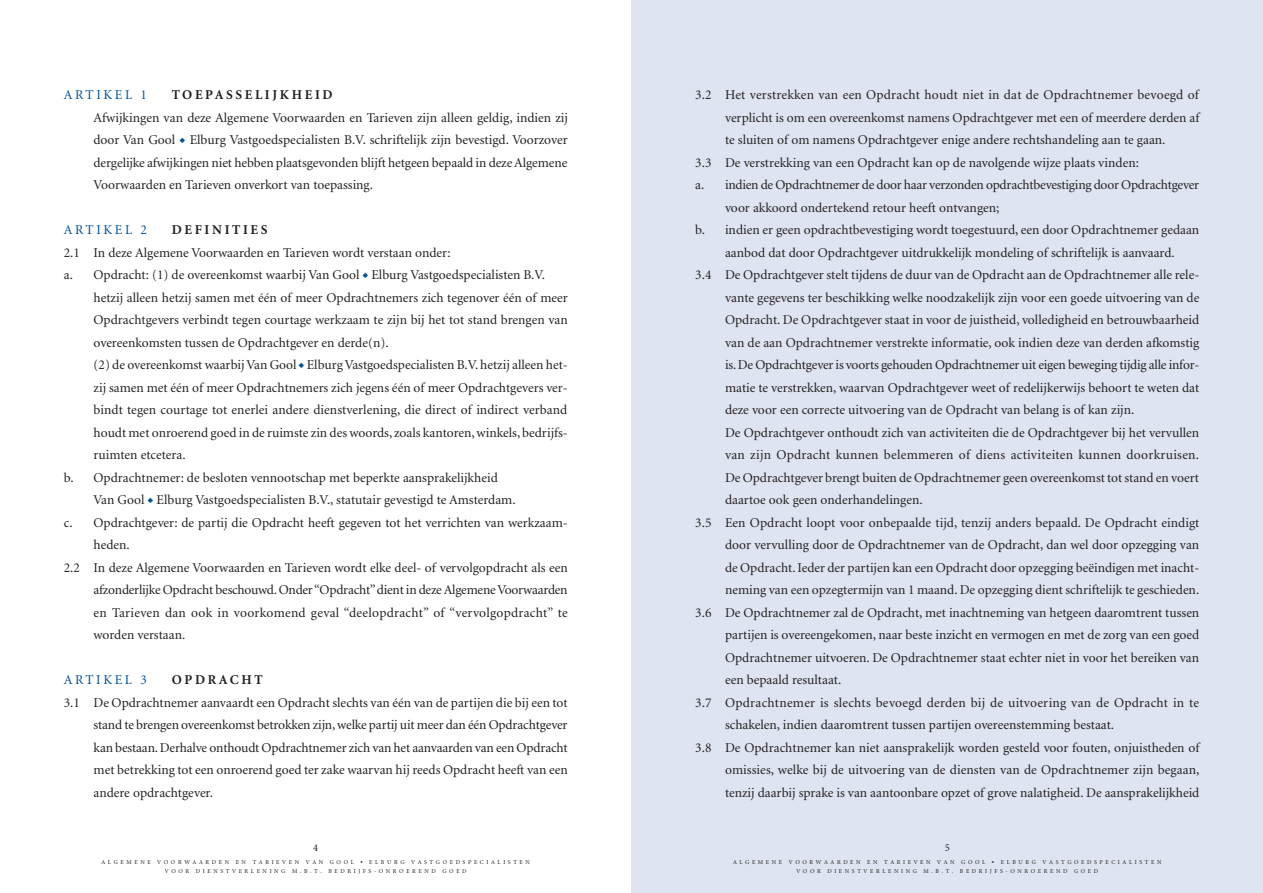
<style>
.page{position:relative;width:1263px;height:893px;background:#fff}
.page>*{position:absolute;margin:0;border:0;box-sizing:border-box;transform-origin:0 0}
.t1{font:13.5px/22.5px "Minion";color:#231f20;text-align:justify}
.t2{font:13.5px "Minion";letter-spacing:.02em;color:#231f20}
.t3{font:700 13.5px "Minion";letter-spacing:.195em;color:#231f20}
.t4{font:13.5px "Minion";letter-spacing:.19em;color:#01529a}
.t5{font:10.5px "Minion";color:#231f20}
.t6{font:6px/9.1px "Minion";letter-spacing:.43em;color:#231f20;text-align:center}
.s1{color:#01529a}
</style>
<div class="page">
<div style="left:631px;top:0;width:632px;height:893px;background:#dee4f1"></div>
<p class="t4" style="left:64px;top:89px;width:85px">ARTIKEL 1</p>
<p class="t3" style="left:172px;top:89px;width:162px">TOEPASSELIJKHEID</p>
<p class="t1" style="left:94px;top:107px;width:476px">Afwijkingen van deze Algemene Voorwaarden en Tarieven zijn alleen geldig, indien zij door Van Gool <span class="s1">◆</span> Elburg Vastgoedspecialisten B.V. schriftelijk zijn bevestigd. Voorzover dergelijke afwijkingen niet hebben plaatsgevonden blijft hetgeen bepaald in deze Algemene Voorwaarden en Tarieven onverkort van toepassing.</p>
<p class="t4" style="left:64px;top:224px;width:85px">ARTIKEL 2</p>
<p class="t3" style="left:172px;top:224px;width:97px">DEFINITIES</p>
<p class="t1" style="left:64px;top:242px;width:388px">2.1 In deze Algemene Voorwaarden en Tarieven wordt verstaan onder:</p>
<p class="t1" style="left:64px;top:265px;width:483px">a. Opdracht: (1) de overeenkomst waarbij Van Gool <span class="s1">◆</span> Elburg Vastgoedspecialisten B.V.</p>
<p class="t1" style="left:94px;top:287px;width:476px">hetzij alleen hetzij samen met één of meer Opdrachtnemers zich tegenover één of meer</p>
<p class="t1" style="left:94px;top:310px;width:476px">Opdrachtgevers verbindt tegen courtage werkzaam te zijn bij het tot stand brengen van</p>
<p class="t1" style="left:94px;top:332px;width:297px">overeenkomsten tussen de Opdrachtgever en derde(n).</p>
<p class="t1" style="left:94px;top:355px;width:476px">(2) de overeenkomst waarbij Van Gool <span class="s1">◆</span> Elburg Vastgoedspecialisten B.V. hetzij alleen het-</p>
<p class="t1" style="left:94px;top:377px;width:476px">zij samen met één of meer Opdrachtnemers zich jegens één of meer Opdrachtgevers ver-</p>
<p class="t1" style="left:94px;top:400px;width:475px">bindt tegen courtage tot enerlei andere dienstverlening, die direct of indirect verband</p>
<p class="t1" style="left:94px;top:422px;width:476px">houdt met onroerend goed in de ruimste zin des woords, zoals kantoren, winkels, bedrijfs-</p>
<p class="t1" style="left:94px;top:445px;width:94px">ruimten etcetera.</p>
<p class="t1" style="left:64px;top:467px;width:435px">b. Opdrachtnemer: de besloten vennootschap met beperkte aansprakelijkheid</p>
<p class="t1" style="left:94px;top:490px;width:424px">Van Gool <span class="s1">◆</span> Elburg Vastgoedspecialisten B.V., statutair gevestigd te Amsterdam.</p>
<p class="t1" style="left:64px;top:512px;width:505px">c. Opdrachtgever: de partij die Opdracht heeft gegeven tot het verrichten van werkzaam-</p>
<p class="t1" style="left:94px;top:535px;width:38px">heden.</p>
<p class="t1" style="left:64px;top:557px;width:505px">2.2 In deze Algemene Voorwaarden en Tarieven wordt elke deel- of vervolgopdracht als een</p>
<p class="t1" style="left:94px;top:580px;width:476px">afzonderlijke Opdracht beschouwd. Onder “Opdracht”dient in deze Algemene Voorwaarden</p>
<p class="t2" style="left:94px;top:607px;width:476px">en Tarieven dan ook in voorkomend geval “deelopdracht” of “vervolgopdracht” te</p>
<p class="t1" style="left:94px;top:625px;width:93px">worden verstaan.</p>
<p class="t4" style="left:64px;top:674px;width:85px">ARTIKEL 3</p>
<p class="t3" style="left:172px;top:674px;width:92px">OPDRACHT</p>
<p class="t1" style="left:94px;top:692px;width:476px;text-indent:-30px">3.1 De Opdrachtnemer aanvaardt een Opdracht slechts van één van de partijen die bij een tot stand te brengen overeenkomst betrokken zijn, welke partij uit meer dan één Opdrachtgever kan bestaan. Derhalve onthoudt Opdrachtnemer zich van het aanvaarden van een Opdracht met betrekking tot een onroerend goed ter zake waarvan hij reeds Opdracht heeft van een andere opdrachtgever.</p>
<p class="t1" style="left:695px;top:85px;width:505px">3.2 Het verstrekken van een Opdracht houdt niet in dat de Opdrachtnemer bevoegd of</p>
<p class="t1" style="left:725px;top:107px;width:476px">verplicht is om een overeenkomst namens Opdrachtgever met een of meerdere derden af</p>
<p class="t1" style="left:725px;top:130px;width:442px">te sluiten of om namens Opdrachtgever enige andere rechtshandeling aan te gaan.</p>
<p class="t1" style="left:695px;top:152px;width:445px">3.3 De verstrekking van een Opdracht kan op de navolgende wijze plaats vinden:</p>
<p class="t1" style="left:695px;top:175px;width:505px">a. indien de Opdrachtnemer de door haar verzonden opdrachtbevestiging door Opdrachtgever</p>
<p class="t1" style="left:725px;top:197px;width:276px">voor akkoord ondertekend retour heeft ontvangen;</p>
<p class="t1" style="left:695px;top:220px;width:505px">b. indien er geen opdrachtbevestiging wordt toegestuurd, een door Opdrachtnemer gedaan</p>
<p class="t1" style="left:725px;top:242px;width:451px">aanbod dat door Opdrachtgever uitdrukkelijk mondeling of schriftelijk is aanvaard.</p>
<p class="t1" style="left:695px;top:265px;width:505px">3.4 De Opdrachtgever stelt tijdens de duur van de Opdracht aan de Opdrachtnemer alle rele-</p>
<p class="t1" style="left:725px;top:287px;width:476px">vante gegevens ter beschikking welke noodzakelijk zijn voor een goede uitvoering van de</p>
<p class="t1" style="left:725px;top:310px;width:476px">Opdracht. De Opdrachtgever staat in voor de juistheid, volledigheid en betrouwbaarheid</p>
<p class="t1" style="left:725px;top:332px;width:476px">van de aan Opdrachtnemer verstrekte informatie, ook indien deze van derden afkomstig</p>
<p class="t1" style="left:725px;top:355px;width:476px">is. De Opdrachtgever is voorts gehouden Opdrachtnemer uit eigen beweging tijdig alle infor-</p>
<p class="t1" style="left:725px;top:377px;width:476px">matie te verstrekken, waarvan Opdrachtgever weet of redelijkerwijs behoort te weten dat</p>
<p class="t1" style="left:725px;top:400px;width:411px">deze voor een correcte uitvoering van de Opdracht van belang is of kan zijn.</p>
<p class="t1" style="left:725px;top:422px;width:476px">De Opdrachtgever onthoudt zich van activiteiten die de Opdrachtgever bij het vervullen</p>
<p class="t2" style="left:725px;top:449px;width:475px">van zijn Opdracht kunnen belemmeren of diens activiteiten kunnen doorkruisen.</p>
<p class="t1" style="left:725px;top:467px;width:475px">De Opdrachtgever brengt buiten de Opdrachtnemer geen overeenkomst tot stand en voert</p>
<p class="t1" style="left:725px;top:490px;width:199px">daartoe ook geen onderhandelingen.</p>
<p class="t1" style="left:695px;top:512px;width:506px">3.5 Een Opdracht loopt voor onbepaalde tijd, tenzij anders bepaald. De Opdracht eindigt</p>
<p class="t1" style="left:725px;top:535px;width:476px">door vervulling door de Opdrachtnemer van de Opdracht, dan wel door opzegging van</p>
<p class="t1" style="left:725px;top:557px;width:476px">de Opdracht. Ieder der partijen kan een Opdracht door opzegging beëindigen met inacht-</p>
<p class="t1" style="left:725px;top:580px;width:476px">neming van een opzegtermijn van 1 maand. De opzegging dient schriftelijk te geschieden.</p>
<p class="t1" style="left:695px;top:602px;width:505px">3.6 De Opdrachtnemer zal de Opdracht, met inachtneming van hetgeen daaromtrent tussen</p>
<p class="t1" style="left:725px;top:625px;width:476px">partijen is overeengekomen, naar beste inzicht en vermogen en met de zorg van een goed</p>
<p class="t1" style="left:725px;top:647px;width:476px">Opdrachtnemer uitvoeren. De Opdrachtnemer staat echter niet in voor het bereiken van</p>
<p class="t1" style="left:725px;top:670px;width:118px">een bepaald resultaat.</p>
<p class="t2" style="left:695px;top:697px;width:505px">3.7 Opdrachtnemer is slechts bevoegd derden bij de uitvoering van de Opdracht in te</p>
<p class="t1" style="left:725px;top:715px;width:391px">schakelen, indien daaromtrent tussen partijen overeenstemming bestaat.</p>
<p class="t1" style="left:695px;top:737px;width:506px">3.8 De Opdrachtnemer kan niet aansprakelijk worden gesteld voor fouten, onjuistheden of</p>
<p class="t1" style="left:725px;top:760px;width:476px">omissies, welke bij de uitvoering van de diensten van de Opdrachtnemer zijn begaan,</p>
<p class="t1" style="left:725px;top:782px;width:476px">tenzij daarbij sprake is van aantoonbare opzet of grove nalatigheid. De aansprakelijkheid</p>
<p class="t5" style="left:313px;top:843px;width:7px">4</p>
<p class="t6" style="left:102px;top:858px;width:430px">ALGEMENE VOORWAARDEN EN TARIEVEN VAN GOOL ◆ ELBURG VASTGOEDSPECIALISTEN<br>VOOR DIENSTVERLENING M.B.T. BEDRIJFS-ONROEREND GOED</p>
<p class="t6" style="left:733px;top:858px;width:430px">ALGEMENE VOORWAARDEN EN TARIEVEN VAN GOOL ◆ ELBURG VASTGOEDSPECIALISTEN<br>VOOR DIENSTVERLENING M.B.T. BEDRIJFS-ONROEREND GOED</p>
<p class="t5" style="left:945px;top:843px;width:7px">5</p>
</div>
